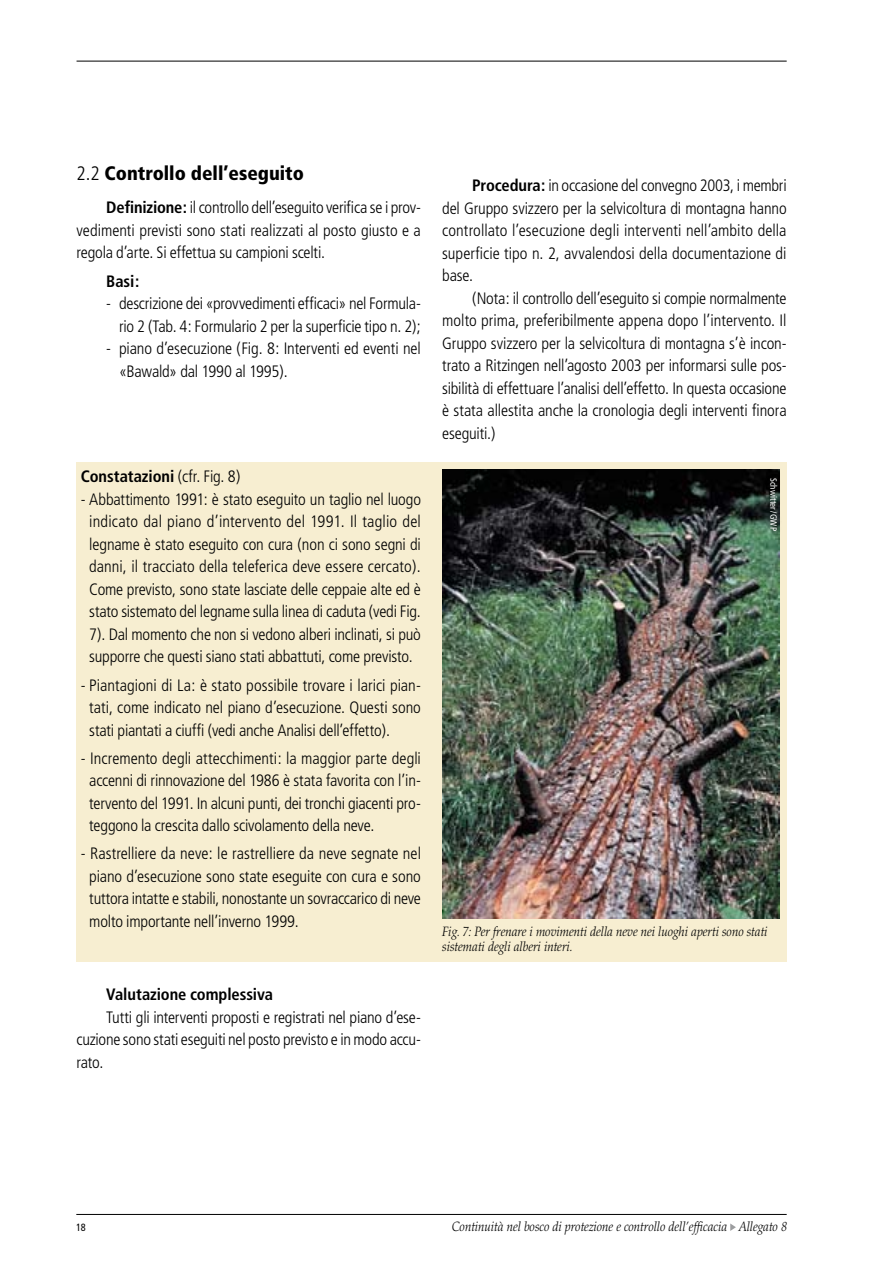
<style>
.page{position:relative;width:893px;height:1263px;background:#fff}
.page>*{position:absolute;margin:0;border:0;box-sizing:border-box;transform-origin:0 0}
.t1{font:900 condensed 19.5px "Frutiger";color:#000}
.t2{font:300 condensed 16.5px/22.5px "Frutiger";letter-spacing:-.01em;color:#000;text-align:justify}
.t3{font:700 condensed 16.5px "Frutiger";letter-spacing:-.005em;color:#000}
.t4{font:italic 300 13.5px/15px "Palatino";color:#000;scale:.9 1}
.t5{font:condensed 10.5px "Frutiger";color:#000}
.t6{font:condensed 9px "Frutiger";letter-spacing:.01em;color:#fff}
.s1{font-weight:300}
.s2{font-weight:700}
</style>
<div class="page">
<hr style="left:77px;top:61px;width:710px;height:1px;background:#000">
<svg style="left:730px;top:1223px;width:6px;height:8px"></svg>
<hr style="left:76px;top:1214px;width:711px;height:1px;background:#000">
<div style="left:77px;top:462px;width:710px;height:499px;background:#f7eed1"></div>
<img style="left:442px;top:470px;width:337px;height:448px">
<div style="left:766px;top:474px;width:16px;height:62px;background:#000;opacity:.5"></div>
<p class="t1" style="left:77px;top:161px;width:229px"><span class="s1">2.2</span> Controllo dell’eseguito</p>
<p class="t2" style="left:77px;top:197px;width:346px;text-indent:30px"><span class="s2">Definizione:</span> il controllo dell’eseguito verifica se i prov&shy;vedimenti previsti sono stati realizzati al posto giusto e a regola d’arte. Si effettua su campioni scelti.</p>
<p class="t3" style="left:106px;top:271px;width:35px">Basi:</p>
<p class="t2" style="left:106px;top:292px;width:316px;text-align:right">- descrizione dei «provvedimenti efficaci» nel Formula&shy;rio 2 (Tab. 4: Formulario 2 per la superficie tipo n. 2);</p>
<p class="t2" style="left:119px;top:337px;width:303px;text-indent:-13px">- piano d’esecuzione (Fig. 8: Interventi ed eventi nel «Bawald» dal 1990 al 1995).</p>
<p class="t3" style="left:81px;top:467px;width:161px">Constatazioni <span class="s1">(cfr. Fig. 8)</span></p>
<p class="t2" style="left:81px;top:488px;width:342px;text-align:center">- Abbattimento 1991: è stato eseguito un taglio nel luogo indicato dal piano d’intervento del 1991. Il taglio del legname è stato eseguito con cura (non ci sono segni di danni, il tracciato della teleferica deve essere cercato).<br>Come previsto, sono state lasciate delle ceppaie alte ed è stato sistemato del legname sulla linea di caduta (vedi Fig.<br>7). Dal momento che non si vedono alberi inclinati, si può supporre che questi siano stati abbattuti, come previsto.</p>
<p class="t2" style="left:89px;top:674px;width:333px;text-indent:-8px">- Piantagioni di La: è stato possibile trovare i larici pian&shy;tati, come indicato nel piano d’esecuzione. Questi sono stati piantati a ciuffi (vedi anche Analisi dell’effetto).</p>
<p class="t2" style="left:89px;top:747px;width:333px;text-indent:-9px">- Incremento degli attecchimenti: la maggior parte degli accenni di rinnovazione del 1986 è stata favorita con l’in&shy;tervento del 1991. In alcuni punti, dei tronchi giacenti pro&shy;teggono la crescita dallo scivolamento della neve.</p>
<p class="t2" style="left:89px;top:842px;width:333px;text-indent:-9px">- Rastrelliere da neve: le rastrelliere da neve segnate nel piano d’esecuzione sono state eseguite con cura e sono tuttora intatte e stabili, nonostante un sovraccarico di neve molto importante nell’inverno 1999.</p>
<p class="t3" style="left:106px;top:985px;width:168px">Valutazione complessiva</p>
<p class="t2" style="left:77px;top:1006px;width:346px;text-indent:30px">Tutti gli interventi proposti e registrati nel piano d’ese&shy;cuzione sono stati eseguiti nel posto previsto e in modo accu&shy;rato.</p>
<p class="t2" style="left:442px;top:174px;width:346px;text-indent:30px"><span class="s2">Procedura:</span> in occasione del convegno 2003, i membri del Gruppo svizzero per la selvicoltura di montagna hanno controllato l’esecuzione degli interventi nell’ambito della superficie tipo n. 2, avvalendosi della documentazione di base.</p>
<p class="t2" style="left:442px;top:287px;width:346px;text-indent:30px">(Nota: il controllo dell’eseguito si compie normalmente molto prima, preferibilmente appena dopo l’intervento. Il Gruppo svizzero per la selvicoltura di montagna s’è incon&shy;trato a Ritzingen nell’agosto 2003 per informarsi sulle pos&shy;sibilità di effettuare l’analisi dell’effetto. In questa occasione è stata allestita anche la cronologia degli interventi finora eseguiti.)</p>
<p class="t6" style="left:779px;top:478px;width:54px;rotate:90deg">Schwitter / GWP</p>
<p class="t4" style="left:442px;top:924px;width:363px">Fig. 7: Per frenare i movimenti della neve nei luoghi aperti sono stati sistemati degli alberi interi.</p>
<p class="t5" style="left:76px;top:1221px;width:6px">18</p>
<p class="t4" style="left:452px;top:1219px;width:374px">Continuità nel bosco di protezione e controllo dell’efficacia Allegato 8</p>
</div>
